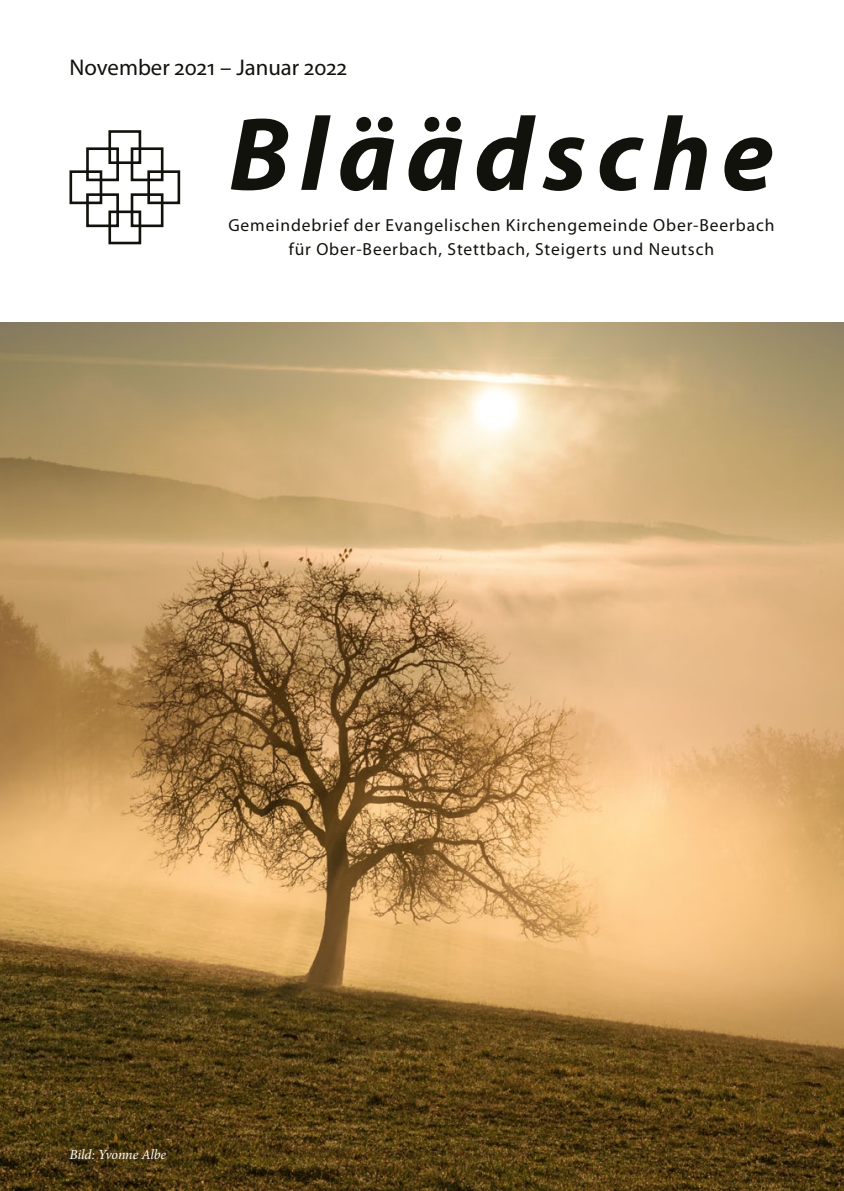
<style>
.page{position:relative;width:844px;height:1191px;background:#fff}
.page>*{position:absolute;margin:0;border:0;box-sizing:border-box;transform-origin:0 0}
.t1{font:italic 700 105px "Myriad Pro";letter-spacing:.095em;color:#12120d}
.t2{font:22.75px "Myriad Pro";color:#12120d}
.t3{font:17.5px/24.7px "Myriad Pro";letter-spacing:.05em;color:#12120d;text-align:center}
.t4{font:italic 14px "Minion Pro";letter-spacing:-.01em;color:#fff}
</style>
<div class="page">
<div style="left:69px;top:170px;width:33px;height:34px;border:3px solid #12120d"></div>
<div style="left:147px;top:170px;width:33px;height:34px;border:3px solid #12120d"></div>
<div style="left:86px;top:193px;width:33px;height:34px;border:3px solid #12120d"></div>
<div style="left:131px;top:193px;width:32px;height:34px;border:3px solid #12120d"></div>
<div style="left:86px;top:147px;width:33px;height:34px;border:3px solid #12120d"></div>
<div style="left:131px;top:147px;width:32px;height:34px;border:3px solid #12120d"></div>
<div style="left:108px;top:210px;width:33px;height:34px;border:3px solid #12120d"></div>
<div style="left:108px;top:130px;width:33px;height:34px;border:3px solid #12120d"></div>
<img style="left:0;top:322px;width:843px;height:869px">
<h2 class="t2" style="left:70px;top:53px;width:279px">November 2021 – Januar 2022</h2>
<h1 class="t1" style="left:229px;top:86px;width:546px">Bläädsche</h1>
<p class="t3" style="left:228px;top:212px;width:547px">Gemeindebrief der Evangelischen Kirchengemeinde Ober-Beerbach für Ober-Beerbach, Stettbach, Steigerts und Neutsch</p>
<p class="t4" style="left:69px;top:1145px;width:98px">Bild: Yvonne Albe</p>
</div>
